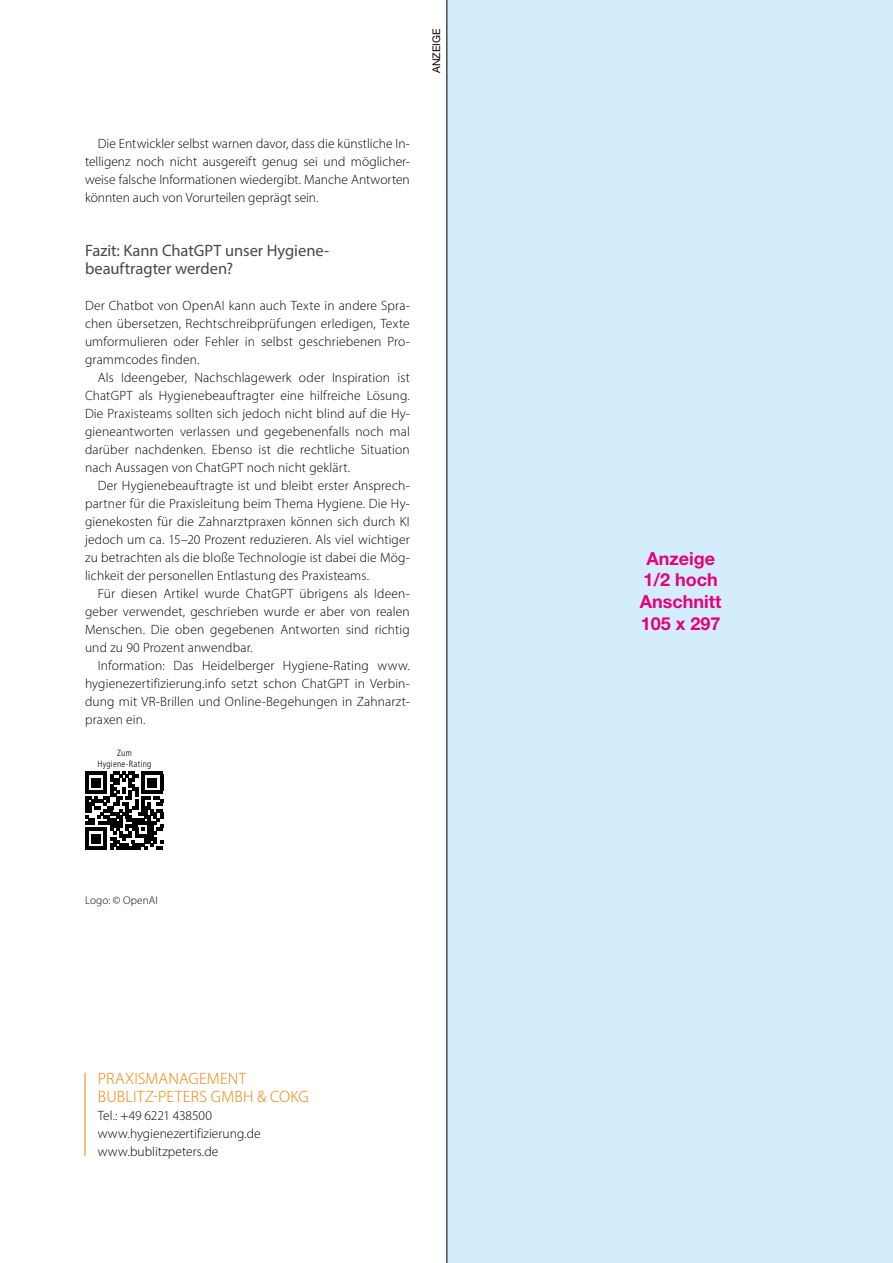
<style>
.page{position:relative;width:893px;height:1263px;background:#fff}
.page>*{position:absolute;margin:0;border:0;box-sizing:border-box;transform-origin:0 0}
.t1{font:700 18px/21.6px "Helvetica Neue LT Std";color:#e5007c;text-align:center}
.t2{font:16.5px/18px "Myriad Pro";letter-spacing:-.005em;color:#484847}
.t3{font:300 16.5px/18px "Myriad Pro";letter-spacing:.01em;color:#e88200}
.t4{font:300 13.5px/18px "Myriad Pro";letter-spacing:.01em;color:#000;text-align:justify}
.t5{font:300 11.25px "Myriad Pro";letter-spacing:.01em;color:#000}
.t6{font:10.5px "Helvetica Neue LT Std";letter-spacing:.01em;color:#000}
.t7{font:300 condensed 9px/10.8px "Frutiger";letter-spacing:.03em;color:#000;text-align:center}
</style>
<div class="page">
<hr style="left:85px;top:1073px;width:1px;height:83px;background:#e88200">
<div style="left:446px;top:0;width:447px;height:1263px;background:#d4edfc"></div>
<svg style="left:85px;top:772px;width:78px;height:78px"></svg>
<p class="t6" style="left:430px;top:73px;width:47px;rotate:-90deg">ANZEIGE</p>
<p class="t4" style="left:85px;top:134px;width:326px;text-indent:13px">Die Entwickler selbst warnen davor, dass die künstliche In&shy;telligenz noch nicht ausgereift genug sei und möglicher&shy;weise falsche Informationen wiedergibt. Manche Antworten könnten auch von Vorurteilen geprägt sein.</p>
<p class="t2" style="left:85px;top:241px;width:246px">Fazit: Kann ChatGPT unser Hygiene&shy;beauftragter werden?</p>
<p class="t4" style="left:85px;top:296px;width:326px">Der Chatbot von OpenAI kann auch Texte in andere Spra&shy;chen übersetzen, Rechtschreibprüfungen erledigen, Texte umformulieren oder Fehler in selbst geschriebenen Pro&shy;grammcodes finden.</p>
<p class="t4" style="left:85px;top:368px;width:326px;text-indent:13px">Als Ideengeber, Nachschlagewerk oder Inspiration ist ChatGPT als Hygienebeauftragter eine hilfreiche Lösung.<br>Die Praxisteams sollten sich jedoch nicht blind auf die Hy&shy;gieneantworten verlassen und gegebenenfalls noch mal darüber nachdenken. Ebenso ist die rechtliche Situation nach Aussagen von ChatGPT noch nicht geklärt.</p>
<p class="t4" style="left:85px;top:476px;width:326px;text-indent:13px">Der Hygienebeauftragte ist und bleibt erster Ansprech&shy;partner für die Praxisleitung beim Thema Hygiene. Die Hy&shy;gienekosten für die Zahnarztpraxen können sich durch KI jedoch um ca. 15–20 Prozent reduzieren. Als viel wichtiger zu betrachten als die bloße Technologie ist dabei die Mög&shy;lichkeit der personellen Entlastung des Praxisteams.</p>
<p class="t4" style="left:85px;top:584px;width:326px;text-indent:13px">Für diesen Artikel wurde ChatGPT übrigens als Ideen&shy;geber verwendet, geschrieben wurde er aber von realen Menschen. Die oben gegebenen Antworten sind richtig und zu 90 Prozent anwendbar.</p>
<p class="t4" style="left:85px;top:656px;width:326px;text-indent:13px">Information: Das Heidelberger Hygiene-Rating www. hygienezertifizierung.info setzt schon ChatGPT in Verbin&shy;dung mit VR-Brillen und Online-Begehungen in Zahnarzt&shy;praxen ein.</p>
<p class="t7" style="left:98px;top:748px;width:55px">Zum<br>Hygiene-Rating</p>
<p class="t5" style="left:85px;top:893px;width:74px">Logo: © OpenAI</p>
<p class="t3" style="left:98px;top:1069px;width:212px">PRAXISMANAGEMENT<br>BUBLITZ-PETERS GMBH &amp; COKG</p>
<p class="t4" style="left:98px;top:1106px;width:164px;text-align:left">Tel.: +49 6221 438500 www.hygienezertifizierung.de www.bublitzpeters.de</p>
<h1 class="t1" style="left:640px;top:547px;width:83px">Anzeige<br>1/2 hoch<br>Anschnitt<br>105 x 297</h1>
</div>
